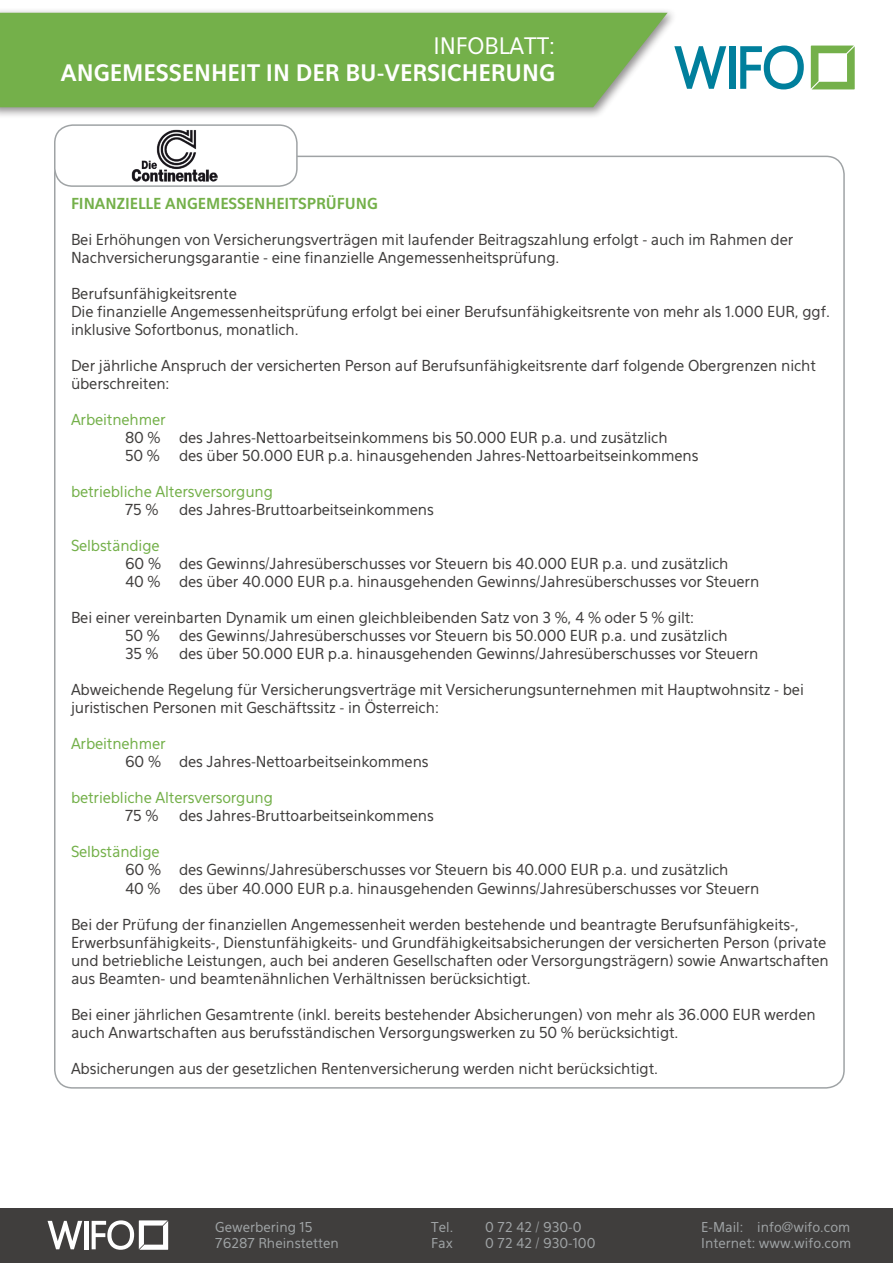
<style>
.page{position:relative;width:893px;height:1263px;background:#fff}
.page>*{position:absolute;margin:0;border:0;box-sizing:border-box;transform-origin:0 0}
.t1{font:700 22.5px "Eau Sans";color:#fff}
.t2{font:22.5px "Eau Sans";color:#fff}
.t3{font:15px/18px "Eau Sans";letter-spacing:-.01em;color:#403e3d}
.t4{font:15px "Eau Sans";letter-spacing:-.01em;color:#74b04a}
.t5{font:700 15px "Eau Sans";color:#74b04a}
.t6{font:13.5px "Eau Sans";color:#9fa3a5}
</style>
<div class="page">
<div style="left:0;top:1209px;width:893px;height:54px;background:#403e3d"></div>
<div style="left:0;top:8px;width:677px;height:111px;background:#231f20;opacity:.5"></div>
<div style="left:0;top:13px;width:668px;height:94px;background:#74b04a"></div>
<svg style="left:674px;top:46px;width:52px;height:43px"></svg>
<div style="left:730px;top:46px;width:6px;height:43px;background:#007f9c"></div>
<svg style="left:740px;top:46px;width:64px;height:43px"></svg>
<svg style="left:811px;top:46px;width:44px;height:43px"></svg>
<svg style="left:48px;top:1221px;width:34px;height:28px"></svg>
<hr style="left:85px;top:1221px;width:4px;height:28px;background:#fff">
<svg style="left:92px;top:1220px;width:76px;height:30px"></svg>
<div style="left:54px;top:124px;width:244px;height:63px;border:2px solid #9fa3a5;border-radius:18px"></div>
<img style="left:131px;top:129px;width:86px;height:53px">
<h1 class="t2" style="left:433px;top:32px;width:123px">INFOBLATT:</h1>
<h1 class="t1" style="left:61px;top:59px;width:496px">ANGEMESSENHEIT IN DER BU-VERSICHERUNG</h1>
<p class="t5" style="left:71px;top:195px;width:308px">FINANZIELLE ANGEMESSENHEITSPRÜFUNG</p>
<p class="t3" style="left:71px;top:231px;width:724px">Bei Erhöhungen von Versicherungsverträgen mit laufender Beitragszahlung erfolgt - auch im Rahmen der<br>Nachversicherungsgarantie - eine finanzielle Angemessenheitsprüfung.</p>
<p class="t3" style="left:71px;top:285px;width:760px">Berufsunfähigkeitsrente<br>Die finanzielle Angemessenheitsprüfung erfolgt bei einer Berufsunfähigkeitsrente von mehr als 1.000 EUR, ggf. inklusive Sofortbonus, monatlich.</p>
<p class="t3" style="left:71px;top:357px;width:746px">Der jährliche Anspruch der versicherten Person auf Berufsunfähigkeitsrente darf folgende Obergrenzen nicht überschreiten:</p>
<p class="t4" style="left:71px;top:411px;width:96px">Arbeitnehmer</p>
<p class="t3" style="left:125px;top:429px;width:544px">80 % des Jahres-Nettoarbeitseinkommens bis 50.000 EUR p.a. und zusätzlich<br>50 %</p>
<p class="t3" style="left:179px;top:447px;width:521px">des über 50.000 EUR p.a. hinausgehenden Jahres-Nettoarbeitseinkommens</p>
<p class="t4" style="left:71px;top:483px;width:204px">betriebliche Altersversorgung</p>
<p class="t3" style="left:125px;top:501px;width:35px">75 %</p>
<p class="t3" style="left:179px;top:501px;width:256px">des Jahres-Bruttoarbeitseinkommens</p>
<p class="t4" style="left:71px;top:537px;width:90px">Selbständige</p>
<p class="t3" style="left:125px;top:555px;width:636px">60 % des Gewinns/Jahresüberschusses vor Steuern bis 40.000 EUR p.a. und zusätzlich<br>40 % des über 40.000 EUR p.a. hinausgehenden Gewinns/Jahresüberschusses vor Steuern</p>
<p class="t3" style="left:125px;top:609px;width:571px;text-indent:-54px">Bei einer vereinbarten Dynamik um einen gleichbleibenden Satz von 3 %, 4 % oder 5 % gilt:<br>50 %</p>
<p class="t3" style="left:179px;top:627px;width:550px">des Gewinns/Jahresüberschusses vor Steuern bis 50.000 EUR p.a. und zusätzlich</p>
<p class="t3" style="left:125px;top:645px;width:35px">35 %</p>
<p class="t3" style="left:179px;top:645px;width:581px">des über 50.000 EUR p.a. hinausgehenden Gewinns/Jahresüberschusses vor Steuern</p>
<p class="t3" style="left:71px;top:681px;width:734px">Abweichende Regelung für Versicherungsverträge mit Versicherungsunternehmen mit Hauptwohnsitz - bei juristischen Personen mit Geschäftssitz - in Österreich:</p>
<p class="t4" style="left:71px;top:735px;width:96px">Arbeitnehmer</p>
<p class="t3" style="left:125px;top:753px;width:305px">60 % des Jahres-Nettoarbeitseinkommens</p>
<p class="t4" style="left:71px;top:789px;width:204px">betriebliche Altersversorgung</p>
<p class="t3" style="left:125px;top:807px;width:35px">75 %</p>
<p class="t3" style="left:179px;top:807px;width:256px">des Jahres-Bruttoarbeitseinkommens</p>
<p class="t4" style="left:71px;top:843px;width:90px">Selbständige</p>
<p class="t3" style="left:125px;top:861px;width:636px">60 % des Gewinns/Jahresüberschusses vor Steuern bis 40.000 EUR p.a. und zusätzlich<br>40 % des über 40.000 EUR p.a. hinausgehenden Gewinns/Jahresüberschusses vor Steuern</p>
<p class="t3" style="left:71px;top:915px;width:759px">Bei der Prüfung der finanziellen Angemessenheit werden bestehende und beantragte Berufsunfähigkeits-, Erwerbsunfähigkeits-, Dienstunfähigkeits- und Grundfähigkeitsabsicherungen der versicherten Person (private und betriebliche Leistungen, auch bei anderen Gesellschaften oder Versorgungsträgern) sowie Anwartschaften aus Beamten- und beamtenähnlichen Verhältnissen berücksichtigt.</p>
<p class="t3" style="left:71px;top:1005px;width:746px">Bei einer jährlichen Gesamtrente (inkl. bereits bestehender Absicherungen) von mehr als 36.000 EUR werden auch Anwartschaften aus berufsständischen Versorgungswerken zu 50 % berücksichtigt.</p>
<p class="t3" style="left:71px;top:1059px;width:588px">Absicherungen aus der gesetzlichen Rentenversicherung werden nicht berücksichtigt.</p>
<p class="t6" style="left:215px;top:1219px;width:99px">Gewerbering 15</p>
<p class="t6" style="left:431px;top:1219px;width:23px">Tel.</p>
<p class="t6" style="left:485px;top:1219px;width:98px">0 72 42 / 930-0</p>
<p class="t6" style="left:701px;top:1219px;width:151px">E-Mail: info@wifo.com</p>
<p class="t6" style="left:215px;top:1235px;width:125px">76287 Rheinstetten</p>
<p class="t6" style="left:431px;top:1235px;width:23px">Fax</p>
<p class="t6" style="left:485px;top:1235px;width:112px">0 72 42 / 930-100</p>
<p class="t6" style="left:701px;top:1235px;width:151px">Internet: www.wifo.com</p>
</div>
